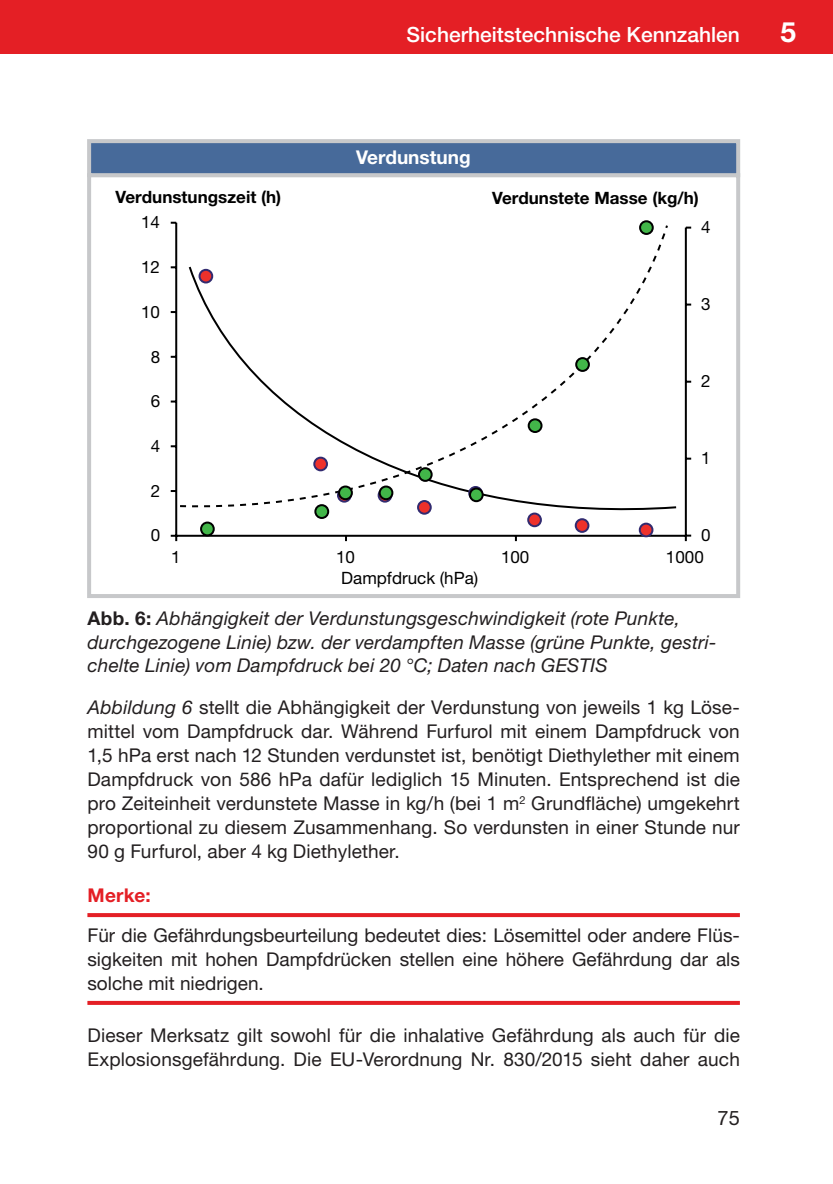
<style>
.page{position:relative;width:833px;height:1184px;background:#fff}
.page>*{position:absolute;margin:0;border:0;box-sizing:border-box;transform-origin:0 0}
.t1{font:700 28px "Helvetica Neue LT Std";color:#fff}
.t2{font:500 21px "Helvetica Neue LT Std";color:#fff}
.t3{font:20px "Helvetica Neue LT Std";color:#231f20}
.t4{font:19px/24px "Helvetica Neue LT Std";letter-spacing:.005em;color:#231f20;text-align:justify}
.t5{font:italic 19px/23.6px "Helvetica Neue LT Std";letter-spacing:.01em;color:#231f20}
.t6{font:700 19px "Helvetica Neue LT Std";color:#fff}
.t7{font:700 19px "Helvetica Neue LT Std";letter-spacing:.015em;color:#e41f25}
.t8{font:17px "Helvetica Neue LT Std";color:#000}
.t9{font:700 17px "Helvetica Neue LT Std";color:#000}
.s1{font-weight:700;font-style:normal}
.s2{font-style:italic}
</style>
<div class="page">
<div style="left:0;top:0;width:832px;height:53px;background:#e41f25"></div>
<svg style="left:87px;top:913px;width:652px;height:4px;background:#e42429"></svg>
<svg style="left:87px;top:1001px;width:652px;height:4px;background:#e42329"></svg>
<svg style="left:180px;top:223px;width:489px;height:289px"></svg>
<div style="left:87px;top:173px;width:653px;height:425px;border:4px solid #c7c8ca"></div>
<hr style="left:175px;top:223px;width:2px;height:313px;background:#000">
<hr style="left:176px;top:535px;width:509px;height:2px;background:#000">
<svg style="left:171px;top:535px;width:6px;height:6px"></svg>
<div style="left:639px;top:524px;width:13px;height:12px;background:#ee312b;border-radius:50%"></div>
<div style="left:638px;top:523px;width:15px;height:14px;border:2px solid #322b70;border-radius:50%"></div>
<div style="left:575px;top:519px;width:13px;height:13px;background:#ee312b;border-radius:50%"></div>
<div style="left:574px;top:518px;width:15px;height:15px;border:2px solid #322b70;border-radius:50%"></div>
<div style="left:528px;top:513px;width:12px;height:13px;background:#ee312b;border-radius:50%"></div>
<div style="left:527px;top:512px;width:14px;height:15px;border:2px solid #322b70;border-radius:50%"></div>
<div style="left:468px;top:486px;width:15px;height:15px;border:2px solid #322b70;border-radius:50%"></div>
<div style="left:418px;top:501px;width:12px;height:13px;background:#ee312b;border-radius:50%"></div>
<div style="left:417px;top:500px;width:14px;height:15px;border:2px solid #322b70;border-radius:50%"></div>
<div style="left:377px;top:488px;width:15px;height:15px;border:2px solid #322b70;border-radius:50%"></div>
<div style="left:337px;top:488px;width:14px;height:15px;border:2px solid #322b70;border-radius:50%"></div>
<div style="left:314px;top:458px;width:13px;height:12px;background:#ee312b;border-radius:50%"></div>
<div style="left:313px;top:457px;width:15px;height:14px;border:2px solid #322b70;border-radius:50%"></div>
<div style="left:199px;top:270px;width:13px;height:12px;background:#ee312b;border-radius:50%"></div>
<div style="left:198px;top:269px;width:15px;height:14px;border:2px solid #322b70;border-radius:50%"></div>
<hr style="left:684px;top:228px;width:2px;height:308px;background:#000">
<svg style="left:684px;top:535px;width:7px;height:6px"></svg>
<div style="left:640px;top:221px;width:12px;height:13px;background:#42b649;border-radius:50%"></div>
<div style="left:639px;top:220px;width:14px;height:15px;border:2px solid #000;border-radius:50%"></div>
<div style="left:576px;top:358px;width:12px;height:13px;background:#42b649;border-radius:50%"></div>
<div style="left:575px;top:357px;width:14px;height:15px;border:2px solid #000;border-radius:50%"></div>
<div style="left:528px;top:419px;width:13px;height:13px;background:#42b649;border-radius:50%"></div>
<div style="left:527px;top:418px;width:15px;height:15px;border:2px solid #000;border-radius:50%"></div>
<div style="left:470px;top:488px;width:12px;height:13px;background:#42b649;border-radius:50%"></div>
<div style="left:469px;top:487px;width:14px;height:15px;border:2px solid #000;border-radius:50%"></div>
<div style="left:419px;top:468px;width:12px;height:13px;background:#42b649;border-radius:50%"></div>
<div style="left:418px;top:467px;width:14px;height:15px;border:2px solid #000;border-radius:50%"></div>
<div style="left:379px;top:486px;width:13px;height:13px;background:#42b649;border-radius:50%"></div>
<div style="left:378px;top:485px;width:15px;height:15px;border:2px solid #000;border-radius:50%"></div>
<div style="left:339px;top:486px;width:13px;height:13px;background:#42b649;border-radius:50%"></div>
<div style="left:338px;top:485px;width:15px;height:15px;border:2px solid #000;border-radius:50%"></div>
<div style="left:315px;top:505px;width:13px;height:13px;background:#42b649;border-radius:50%"></div>
<div style="left:314px;top:504px;width:15px;height:15px;border:2px solid #000;border-radius:50%"></div>
<div style="left:201px;top:522px;width:13px;height:13px;background:#42b649;border-radius:50%"></div>
<div style="left:200px;top:521px;width:15px;height:15px;border:2px solid #000;border-radius:50%"></div>
<div style="left:89px;top:141px;width:649px;height:34px;background:#476a9a"></div>
<div style="left:87px;top:139px;width:653px;height:38px;border:4px solid #c7c8ca"></div>
<p class="t2" style="left:406px;top:22px;width:334px">Sicherheitstechnische Kennzahlen</p>
<h1 class="t1" style="left:780px;top:15px;width:17px">5</h1>
<p class="t6" style="left:356px;top:145px;width:116px">Verdunstung</p>
<p class="t9" style="left:116px;top:187px;width:167px">Verdunstungszeit (h)</p>
<p class="t9" style="left:492px;top:188px;width:208px">Verdunstete Masse (kg/h)</p>
<p class="t8" style="left:141px;top:212px;width:20px">14</p>
<p class="t8" style="left:141px;top:257px;width:20px">12</p>
<p class="t8" style="left:141px;top:302px;width:20px">10</p>
<p class="t8" style="left:151px;top:346px;width:11px">8</p>
<p class="t8" style="left:151px;top:391px;width:11px">6</p>
<p class="t8" style="left:151px;top:436px;width:11px">4</p>
<p class="t8" style="left:151px;top:480px;width:11px">2</p>
<p class="t8" style="left:701px;top:217px;width:11px">4</p>
<p class="t8" style="left:701px;top:294px;width:11px">3</p>
<p class="t8" style="left:701px;top:371px;width:11px">2</p>
<p class="t8" style="left:701px;top:448px;width:11px">1</p>
<p class="t8" style="left:151px;top:525px;width:11px">0</p>
<p class="t8" style="left:701px;top:525px;width:11px">0</p>
<p class="t8" style="left:171px;top:546px;width:11px">1</p>
<p class="t8" style="left:336px;top:546px;width:20px">10</p>
<p class="t8" style="left:501px;top:546px;width:30px">100</p>
<p class="t8" style="left:665px;top:546px;width:39px">1000</p>
<p class="t8" style="left:341px;top:567px;width:138px">Dampfdruck (hPa)</p>
<p class="t5" style="left:87px;top:606px;width:594px"><span class="s1">Abb. 6:</span> Abhängigkeit der Verdunstungsgeschwindigkeit (rote Punkte,</p>
<p class="t5" style="left:87px;top:630px;width:630px">durchgezogene Linie) bzw. der verdampften Masse (grüne Punkte, gestri&shy;chelte Linie) vom Dampfdruck bei 20 °C; Daten nach GESTIS</p>
<p class="t4" style="left:87px;top:695px;width:654px"><span class="s2">Abbildung 6</span> stellt die Abhängigkeit der Verdunstung von jeweils 1 kg Löse&shy;mittel vom Dampfdruck dar. Während Furfurol mit einem Dampfdruck von 1,5 hPa erst nach 12 Stunden verdunstet ist, benötigt Diethylether mit einem Dampfdruck von 586 hPa dafür lediglich 15 Minuten. Entsprechend ist die pro Zeiteinheit verdunstete Masse in kg/h (bei 1 m<sup>2</sup> Grundfläche) umgekehrt proportional zu diesem Zusammenhang. So verdunsten in einer Stunde nur 90 g Furfurol, aber 4 kg Diethylether.</p>
<p class="t7" style="left:87px;top:883px;width:65px">Merke:</p>
<p class="t4" style="left:87px;top:923px;width:654px">Für die Gefährdungsbeurteilung bedeutet dies: Lösemittel oder andere Flüs&shy;sigkeiten mit hohen Dampfdrücken stellen eine höhere Gefährdung dar als solche mit niedrigen.</p>
<p class="t4" style="left:87px;top:1023px;width:654px">Dieser Merksatz gilt sowohl für die inhalative Gefährdung als auch für die<br>Explosionsgefährdung. Die EU-Verordnung Nr. 830/2015 sieht daher auch</p>
<p class="t3" style="left:717px;top:1106px;width:24px">75</p>
</div>
